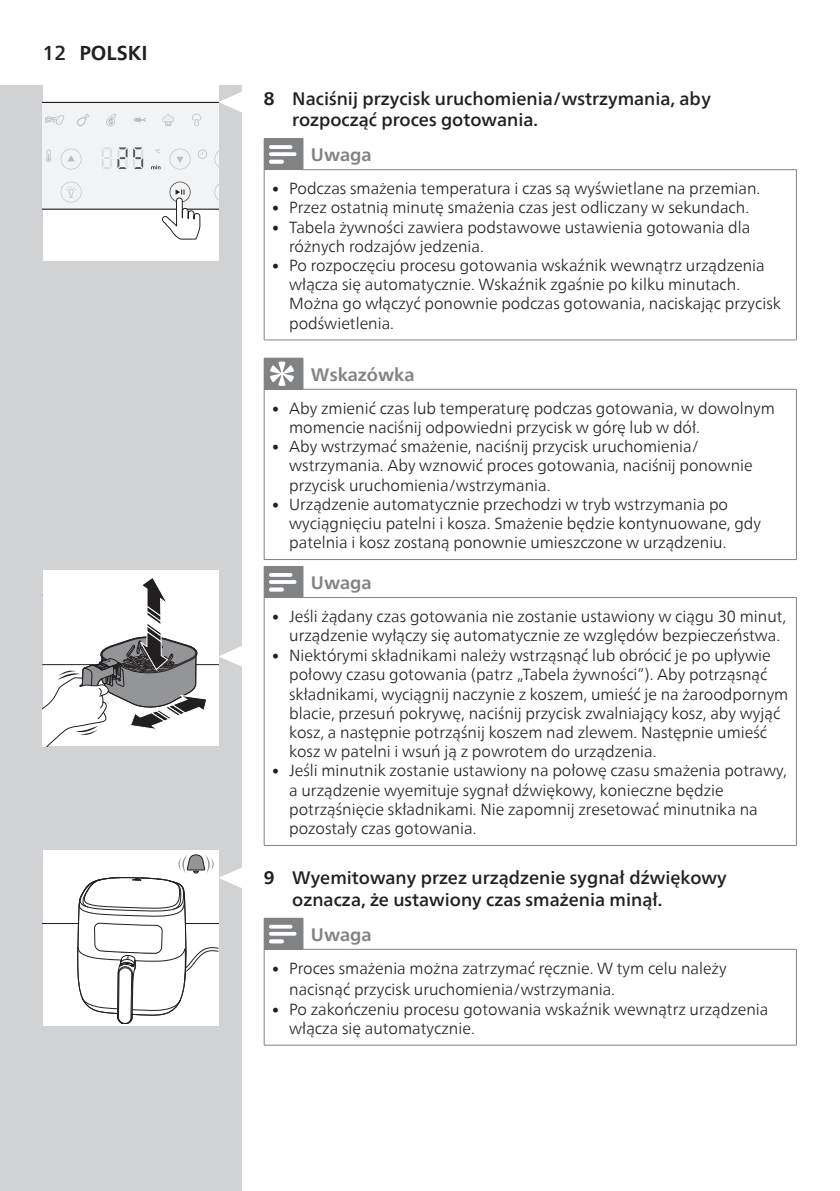
<style>
.page{position:relative;width:840px;height:1191px;background:#fff}
.page>*{position:absolute;margin:0;border:0;box-sizing:border-box;transform-origin:0 0}
.t1{font:700 20px "Neue Frutiger World";color:#231f20}
.t2{font:500 18px/21.6px "Neue Frutiger World";color:#231f20}
.cautions-caption-par{font:700 18px "Neue Frutiger World";color:#808285}
.t3{font:300 16px/19.2px "Neue Frutiger World";color:#231f20}
.s1{font-weight:500}
.s2{font-weight:700}
.s3{font-size:14.2px}
</style>
<div class="page">
<div style="left:0;top:85px;width:241px;height:1106px;background:#d1d2d4"></div>
<div style="left:264px;top:139px;width:39px;height:31px;background:#808285"></div>
<hr style="left:795px;top:170px;width:1px;height:170px;background:#808285">
<hr style="left:264px;top:170px;width:1px;height:170px;background:#808285">
<hr style="left:264px;top:339px;width:39px;height:1px;background:#808285">
<hr style="left:303px;top:339px;width:493px;height:1px;background:#808285">
<hr style="left:264px;top:138px;width:39px;height:1px;background:#808285">
<hr style="left:302px;top:169px;width:494px;height:1px;background:#808285">
<svg style="left:269px;top:145px;width:27px;height:19px"></svg>
<div style="left:264px;top:358px;width:39px;height:31px;background:#808285"></div>
<hr style="left:795px;top:389px;width:1px;height:170px;background:#808285">
<hr style="left:264px;top:389px;width:1px;height:170px;background:#808285">
<hr style="left:264px;top:559px;width:39px;height:1px;background:#808285">
<hr style="left:303px;top:559px;width:493px;height:1px;background:#808285">
<hr style="left:302px;top:389px;width:494px;height:1px;background:#808285">
<svg style="left:270px;top:361px;width:24px;height:25px"></svg>
<div style="left:264px;top:566px;width:39px;height:31px;background:#808285"></div>
<hr style="left:795px;top:598px;width:1px;height:247px;background:#808285">
<hr style="left:264px;top:597px;width:1px;height:248px;background:#808285">
<hr style="left:264px;top:845px;width:39px;height:1px;background:#808285">
<hr style="left:303px;top:845px;width:493px;height:1px;background:#808285">
<hr style="left:302px;top:597px;width:494px;height:1px;background:#808285">
<svg style="left:269px;top:573px;width:27px;height:18px"></svg>
<div style="left:264px;top:918px;width:39px;height:31px;background:#808285"></div>
<hr style="left:795px;top:949px;width:1px;height:96px;background:#808285">
<hr style="left:264px;top:949px;width:1px;height:96px;background:#808285">
<hr style="left:264px;top:1044px;width:39px;height:1px;background:#808285">
<hr style="left:303px;top:1044px;width:493px;height:1px;background:#808285">
<hr style="left:302px;top:949px;width:494px;height:1px;background:#808285">
<svg style="left:269px;top:924px;width:27px;height:19px"></svg>
<div style="left:43px;top:85px;width:175px;height:175px;background:#fff"></div>
<svg style="left:43px;top:91px;width:199px;height:149px"></svg>
<svg style="left:218px;top:645px;width:24px;height:22px"></svg>
<div style="left:43px;top:570px;width:175px;height:176px;background:#fff"></div>
<hr style="left:43px;top:664px;width:175px;height:1px;background:#231f20">
<svg style="left:43px;top:578px;width:164px;height:168px"></svg>
<div style="left:43px;top:850px;width:175px;height:175px;background:#fff"></div>
<hr style="left:43px;top:923px;width:175px;height:1px;background:#231f20">
<svg style="left:77px;top:854px;width:165px;height:170px"></svg>
<p class="t1" style="left:43px;top:35px;width:106px"><span class="s1">12</span> POLSKI</p>
<p class="t2" style="left:292px;top:88px;width:420px;text-indent:-28px"><span class="s2">8</span> Naciśnij przycisk uruchomienia/wstrzymania, aby rozpocząć proces gotowania.</p>
<p class="cautions-caption-par" style="left:311px;top:139px;width:62px">Uwaga</p>
<p class="t3" style="left:272px;top:179px;width:489px"><span class="s3">•</span> Podczas smażenia temperatura i czas są wyświetlane na przemian.</p>
<p class="t3" style="left:272px;top:198px;width:478px"><span class="s3">•</span> Przez ostatnią minutę smażenia czas jest odliczany w sekundach.</p>
<p class="t3" style="left:289px;top:217px;width:462px;text-indent:-17px"><span class="s3">•</span> Tabela żywności zawiera podstawowe ustawienia gotowania dla różnych rodzajów jedzenia.</p>
<p class="t3" style="left:289px;top:256px;width:493px;text-indent:-17px"><span class="s3">•</span> Po rozpoczęciu procesu gotowania wskaźnik wewnątrz urządzenia włącza się automatycznie. Wskaźnik zgaśnie po kilku minutach.<br>Można go włączyć ponownie podczas gotowania, naciskając przycisk podświetlenia.</p>
<p class="cautions-caption-par" style="left:311px;top:358px;width:105px">Wskazówka</p>
<p class="t3" style="left:289px;top:399px;width:487px;text-indent:-17px"><span class="s3">•</span> Aby zmienić czas lub temperaturę podczas gotowania, w dowolnym momencie naciśnij odpowiedni przycisk w górę lub w dół.</p>
<p class="t3" style="left:289px;top:437px;width:465px;text-indent:-17px"><span class="s3">•</span> Aby wstrzymać smażenie, naciśnij przycisk uruchomienia/ wstrzymania. Aby wznowić proces gotowania, naciśnij ponownie przycisk uruchomienia/wstrzymania.</p>
<p class="t3" style="left:289px;top:495px;width:473px;text-indent:-17px"><span class="s3">•</span> Urządzenie automatycznie przechodzi w tryb wstrzymania po wyciągnięciu patelni i kosza. Smażenie będzie kontynuowane, gdy patelnia i kosz zostaną ponownie umieszczone w urządzeniu.</p>
<p class="cautions-caption-par" style="left:311px;top:567px;width:62px">Uwaga</p>
<p class="t3" style="left:289px;top:607px;width:498px;text-indent:-17px"><span class="s3">•</span> Jeśli żądany czas gotowania nie zostanie ustawiony w ciągu 30 minut, urządzenie wyłączy się automatycznie ze względów bezpieczeństwa.</p>
<p class="t3" style="left:289px;top:646px;width:500px;text-indent:-17px"><span class="s3">•</span> Niektórymi składnikami należy wstrząsnąć lub obrócić je po upływie połowy czasu gotowania (patrz „Tabela żywności”). Aby potrząsnąć składnikami, wyciągnij naczynie z koszem, umieść je na żaroodpornym blacie, przesuń pokrywę, naciśnij przycisk zwalniający kosz, aby wyjąć kosz, a następnie potrząśnij koszem nad zlewem. Następnie umieść kosz w patelni i wsuń ją z powrotem do urządzenia.</p>
<p class="t3" style="left:289px;top:761px;width:499px;text-indent:-17px"><span class="s3">•</span> Jeśli minutnik zostanie ustawiony na połowę czasu smażenia potrawy, a urządzenie wyemituje sygnał dźwiękowy, konieczne będzie potrząśnięcie składnikami. Nie zapomnij zresetować minutnika na pozostały czas gotowania.</p>
<p class="t2" style="left:292px;top:867px;width:435px;text-indent:-28px"><span class="s2">9</span> Wyemitowany przez urządzenie sygnał dźwiękowy oznacza, że ustawiony czas smażenia minął.</p>
<p class="cautions-caption-par" style="left:311px;top:918px;width:62px">Uwaga</p>
<p class="t3" style="left:289px;top:957px;width:439px;line-height:21.6px;text-indent:-17px"><span class="s3">•</span> Proces smażenia można zatrzymać ręcznie. W tym celu należy nacisnąć przycisk uruchomienia/wstrzymania.</p>
<p class="t3" style="left:289px;top:999px;width:480px;text-indent:-17px"><span class="s3">•</span> Po zakończeniu procesu gotowania wskaźnik wewnątrz urządzenia włącza się automatycznie.</p>
</div>
